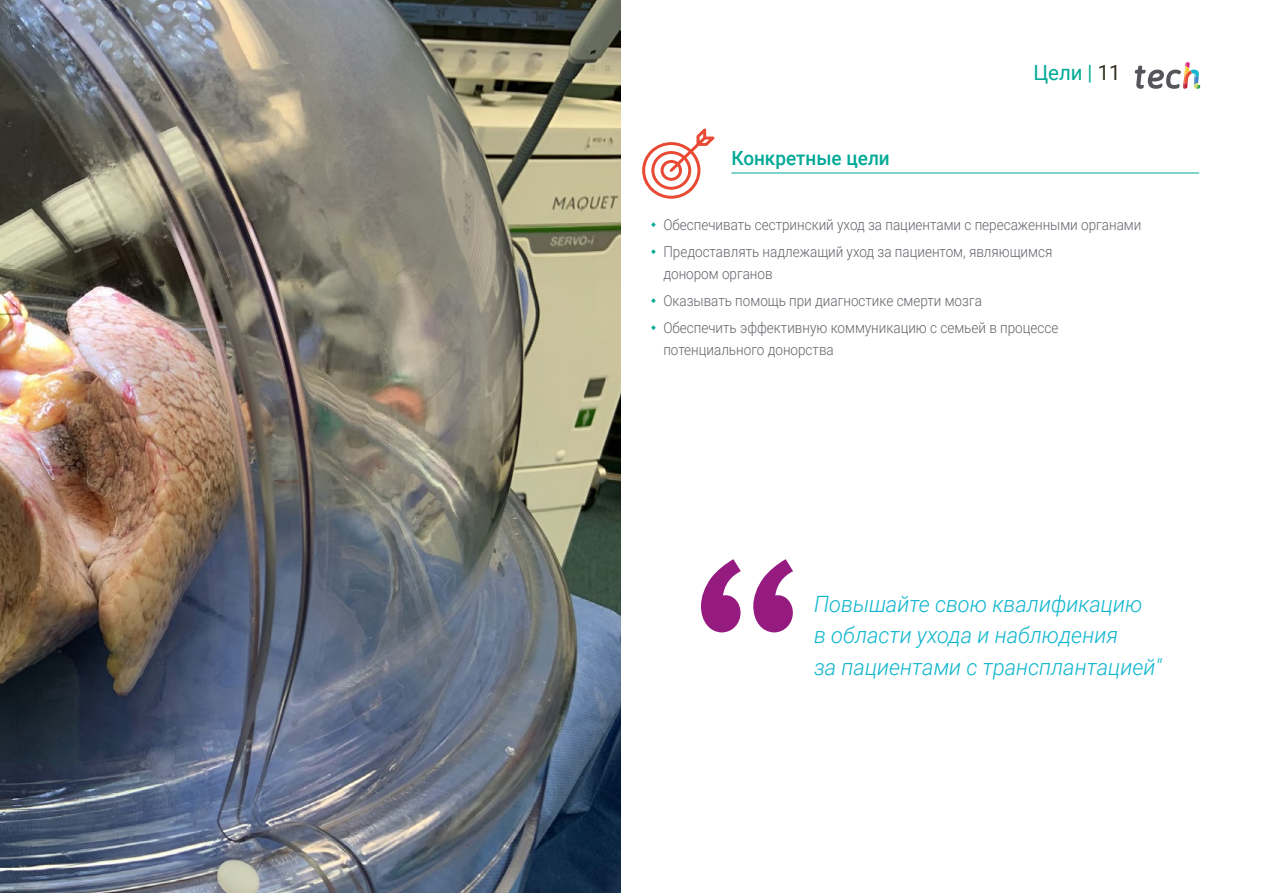
<style>
.page{position:relative;width:1263px;height:893px;background:#fff}
.page>*{position:absolute;margin:0;border:0;box-sizing:border-box;transform-origin:0 0}
.t1{font:italic 300 22.5px/31.5px "Roboto";color:#0fb6cf}
.t2{font:21px "Roboto";color:#00a996}
.t3{font:500 19.5px "Roboto";color:#00a996}
.t4{font:300 15px/26.7px "Roboto";color:#61646a;scale:.9 1}
.s1{color:#312e20}
</style>
<div class="page">
<hr style="left:731px;top:173px;width:468px;height:1px;background:#00a996">
<svg style="left:642px;top:128px;width:72px;height:71px"></svg>
<img style="left:0;top:0;width:621px;height:893px">
<svg style="left:1135px;top:62px;width:65px;height:27px"></svg>
<svg style="left:701px;top:559px;width:92px;height:73px"></svg>
<h3 class="t3" style="left:731px;top:144px;width:160px">Конкретные цели</h3>
<h2 class="t2" style="left:1033px;top:57px;width:89px">Цели | <span class="s1">11</span></h2>
<p class="t4" style="left:663px;top:211px;width:533px">Обеспечивать сестринский уход за пациентами с пересаженными органами<br>Предоставлять надлежащий уход за пациентом, являющимся</p>
<p class="t4" style="left:663px;top:260px;width:440px">донором органов<br>Оказывать помощь при диагностике смерти мозга<br>Обеспечить эффективную коммуникацию с семьей в процессе</p>
<p class="t4" style="left:663px;top:336px;width:191px">потенциального донорства</p>
<h1 class="t1" style="left:814px;top:587px;width:349px">Повышайте свою квалификацию<br>в области ухода и наблюдения<br>за пациентами с трансплантацией"</h1>
</div>
